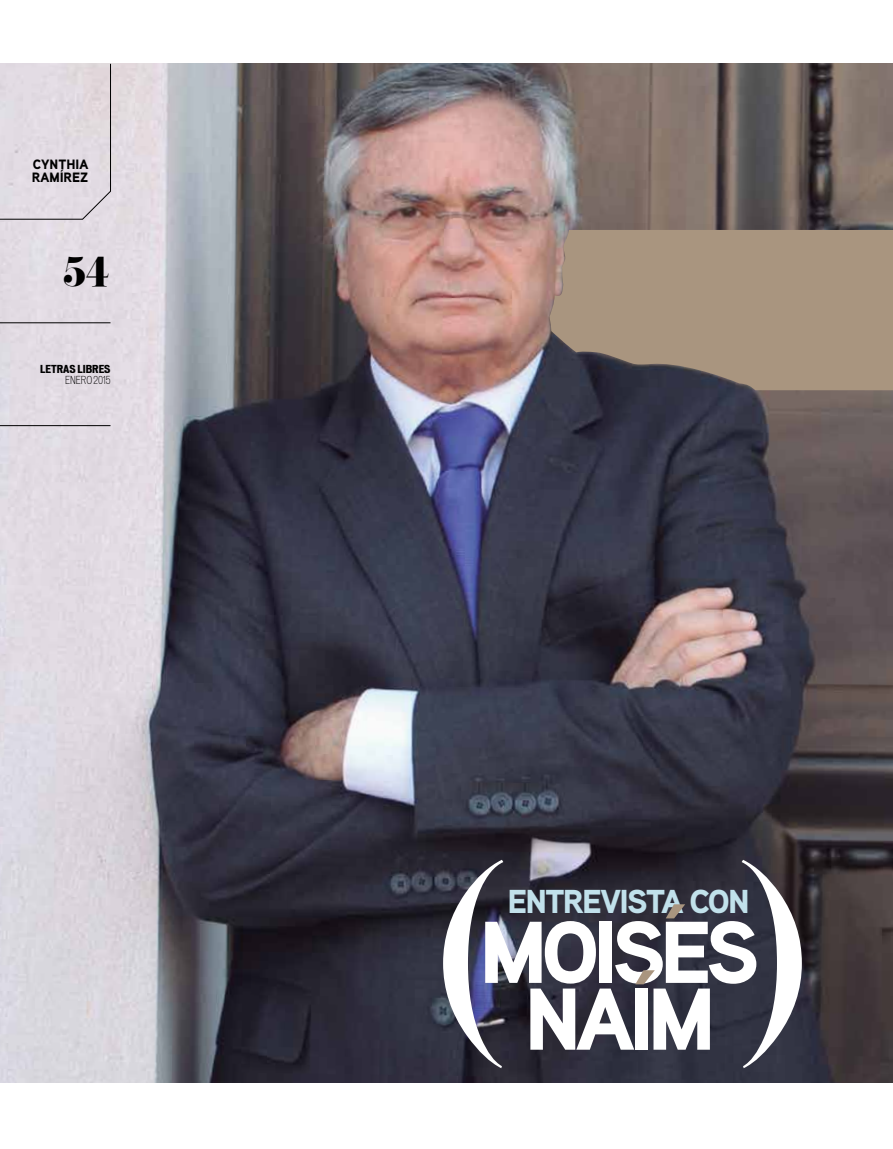
<style>
.page{position:relative;width:893px;height:1149px;background:#fff}
.page>*{position:absolute;margin:0;border:0;box-sizing:border-box;transform-origin:0 0}
.t1{font:900 87.6px/66.8px "Aaux Pro";letter-spacing:-.065em;color:#fff;text-align:center}
.t2{font:36px "Eloquent JF";color:#000}
.t3{font:900 33.15px "Aaux Pro";letter-spacing:-.055em;color:#c1e1eb}
.t4{font:900 13.5px/13.5px "Aaux Pro";color:#000}
.t5{font:700 expanded 10.5px "Vonnes";color:#000}
.t6{font:300 condensed 10.5px "Vonnes";color:#000}
</style>
<div class="page">
<img style="left:0;top:64px;width:893px;height:1018px">
<hr style="left:0;top:425px;width:111px;height:1px;background:#000">
<hr style="left:0;top:322px;width:111px;height:1px;background:#000">
<svg style="left:0;top:63px;width:111px;height:156px;background:#dfd8df"></svg>
<svg style="left:550px;top:230px;width:343px;height:160px;background:#9d8b78"></svg>
<svg style="left:742px;top:859px;width:60px;height:208px"></svg>
<svg style="left:443px;top:859px;width:60px;height:208px"></svg>
<svg style="left:635px;top:969px;width:20px;height:15px"></svg>
<svg style="left:666px;top:904px;width:19px;height:14px"></svg>
<p class="t4" style="left:32px;top:157px;width:58px">CYNTHIA<br>RAMÍREZ</p>
<h2 class="t2" style="left:63px;top:248px;width:48px">54</h2>
<p class="t5" style="left:40px;top:363px;width:72px">LETRAS LIBRES</p>
<p class="t6" style="left:65px;top:373px;width:47px">ENERO 2015</p>
<h3 class="t3" style="left:507px;top:879px;width:244px">ENTREVISTA CON</h3>
<h1 class="t1" style="left:480px;top:915px;width:281px">MOISES<br>NAIM</h1>
</div>
